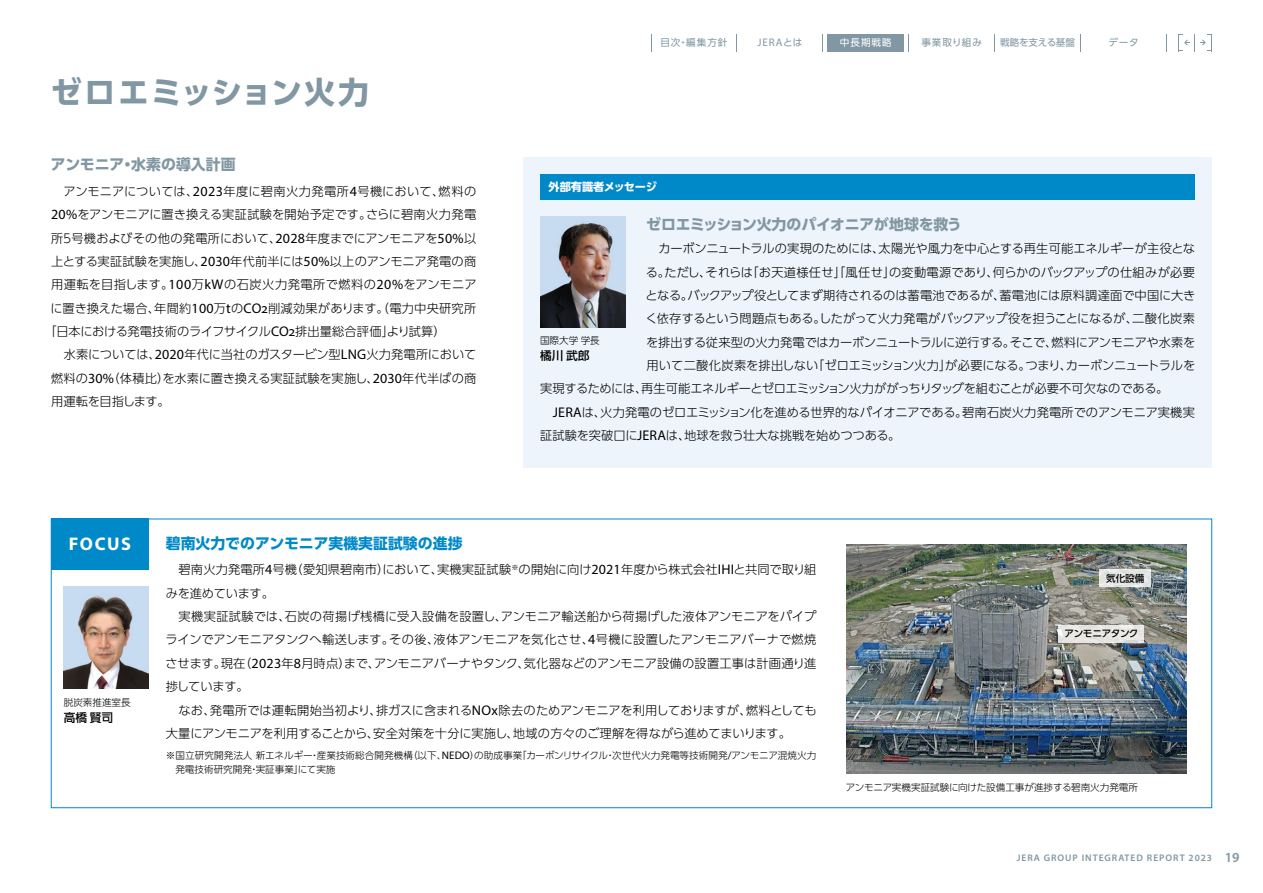
<style>
.page{position:relative;width:1263px;height:893px;background:#fff}
.page>*{position:absolute;margin:0;border:0;box-sizing:border-box;transform-origin:0 0}
.t1{font:700 30.9px "UD Shin Go Pro";letter-spacing:.07em;color:#8197a3}
.t2{font:700 18.3px "Myriad Pro";letter-spacing:.085em;color:#fff}
.t3{font:700 14.85px "UD Shin Go Pro";letter-spacing:-.01em;color:#8197a3}
.t4{font:700 14.85px "UD Shin Go Pro";color:#0089c8}
.t5{font:300 12.15px/23.4px "UD Shin Go Pro";letter-spacing:-.005em;color:#000}
.t6{font:300 12.15px "UD Shin Go Pro";letter-spacing:.02em;color:#000}
.t7{font:300 12.15px "UD Shin Go Pro";letter-spacing:-.025em;color:#000}
.t8{font:300 12.15px "UD Shin Go Pro";letter-spacing:.015em;color:#000}
.t9{font:300 12.15px "UD Shin Go Pro";letter-spacing:.03em;color:#000}
.t10{font:500 11.7px "UD Shin Go Pro";color:#000}
.t11{font:700 11.1px "UD Shin Go Pro";letter-spacing:-.005em;color:#fff}
.t12{font:10.95px "Myriad Pro";color:#8197a3}
.t13{font:300 9.6px/13.8px "UD Shin Go Pro";color:#000}
.t14{font:600 9.6px "Myriad Pro";letter-spacing:.1em;color:#8197a3}
.t15{font:9.6px "UD Shin Go Pro";letter-spacing:.045em;color:#8197a3}
.t16{font:500 9.6px "UD Shin Go Pro";letter-spacing:-.03em;color:#000}
.t17{font:9.6px "UD Shin Go Pro";letter-spacing:-.025em;color:#8197a3}
.t18{font:9.6px "UD Shin Go Pro";letter-spacing:.1em;color:#fff}
.s1{font-family:"Myriad Pro";font-weight:400;font-size:14.1px}
.s2{font-family:"UD Shin Go Pro";font-size:9.6px}
.s3{font-family:"Myriad Pro";font-weight:400;font-size:10.95px}
.s4{font-size:13.8px}
</style>
<div class="page">
<svg style="left:736px;top:34px;width:1px;height:17px"></svg>
<svg style="left:651px;top:34px;width:1px;height:17px"></svg>
<svg style="left:908px;top:34px;width:1px;height:17px"></svg>
<svg style="left:994px;top:34px;width:1px;height:17px"></svg>
<svg style="left:1080px;top:34px;width:1px;height:17px"></svg>
<svg style="left:1166px;top:34px;width:1px;height:17px"></svg>
<div style="left:523px;top:157px;width:689px;height:311px;background:#edf4fb"></div>
<div style="left:51px;top:519px;width:98px;height:51px;background:#0089c8"></div>
<div style="left:540px;top:174px;width:655px;height:26px;background:#0089c8"></div>
<img style="left:540px;top:217px;width:85px;height:110px">
<img style="left:64px;top:587px;width:85px;height:102px">
<img style="left:846px;top:544px;width:340px;height:230px">
<div style="left:1100px;top:570px;width:51px;height:17px;background:linear-gradient(to right,#e6e7e3,#e4e6e5)"></div>
<div style="left:1059px;top:625px;width:85px;height:17px;background:#e8e7e5"></div>
<svg style="left:822px;top:34px;width:82px;height:17px"></svg>
<h1 class="t1" style="left:51px;top:67px;width:320px">ゼロエミッション火力</h1>
<p class="t3" style="left:51px;top:153px;width:186px">アンモニア・水素の導入計画</p>
<p class="t6" style="left:63px;top:181px;width:414px">アンモニアについては、<span class="s1">2023</span>年度に碧南火力発電所<span class="s1">4</span>号機において、燃料の</p>
<p class="t5" style="left:51px;top:202px;width:427px"><span class="s1">20%</span>をアンモニアに置き換える実証試験を開始予定です。さらに碧南火力発電</p>
<p class="t5" style="left:51px;top:226px;width:427px">所５号機およびその他の発電所において、<span class="s1">2028</span>年度までにアンモニアを<span class="s1">50%</span>以</p>
<p class="t5" style="left:51px;top:249px;width:427px">上とする実証試験を実施し、<span class="s1">2030</span>年代前半には<span class="s1">50%</span>以上のアンモニア発電の商</p>
<p class="t9" style="left:51px;top:275px;width:427px">用運転を目指します。<span class="s1">100</span>万<span class="s1">kW</span>の石炭火力発電所で燃料の<span class="s1">20%</span>をアンモニア</p>
<p class="t6" style="left:51px;top:298px;width:427px">に置き換えた場合、年間約<span class="s1">100</span>万<span class="s1">t</span>の<span class="s1">CO2</span>削減効果があります。（電力中央研究所</p>
<p class="t5" style="left:44px;top:319px;width:403px">「日本における発電技術のライフサイクル<span class="s1">CO2</span>排出量総合評価」より試算）</p>
<p class="t5" style="left:64px;top:343px;width:414px">水素については、<span class="s1">2020</span>年代に当社のガスタービン型<span class="s1">LNG</span>火力発電所において</p>
<p class="t8" style="left:51px;top:368px;width:427px">燃料の<span class="s1">30%</span>（体積比）を水素に置き換える実証試験を実施し、<span class="s1">2030</span>年代半ばの商</p>
<p class="t5" style="left:51px;top:389px;width:120px">用運転を目指します。</p>
<p class="t15" style="left:660px;top:34px;width:68px">目次・編集方針</p>
<p class="t12" style="left:757px;top:35px;width:46px">JERA<span class="s2">とは</span></p>
<p class="t15" style="left:921px;top:34px;width:62px">事業取り組み</p>
<p class="t17" style="left:1000px;top:34px;width:76px">戦略を支える基盤</p>
<p class="t15" style="left:1108px;top:34px;width:32px">データ</p>
<p class="t18" style="left:840px;top:34px;width:53px">中長期戦略</p>
<p class="t11" style="left:549px;top:178px;width:110px">外部有識者メッセージ</p>
<p class="t3" style="left:646px;top:212px;width:317px">ゼロエミッション火力のパイオニアが地球を救う</p>
<p class="t5" style="left:658px;top:236px;width:538px">カーボンニュートラルの実現のためには、太陽光や風力を中心とする再生可能エネルギーが主役とな</p>
<p class="t6" style="left:646px;top:262px;width:550px">る。ただし、それらは「お天道様任せ」「風任せ」の変動電源であり、何らかのバックアップの仕組みが必要</p>
<p class="t5" style="left:646px;top:283px;width:551px">となる。バックアップ役としてまず期待されるのは蓄電池であるが、蓄電池には原料調達面で中国に大き</p>
<p class="t5" style="left:645px;top:307px;width:551px">く依存するという問題点もある。したがって火力発電がバックアップ役を担うことになるが、二酸化炭素</p>
<p class="t7" style="left:646px;top:332px;width:551px">を排出する従来型の火力発電ではカーボンニュートラルに逆行する。そこで、燃料にアンモニアや水素を</p>
<p class="t5" style="left:646px;top:353px;width:550px">用いて二酸化炭素を排出しない「ゼロエミッション火力」が必要になる。つまり、カーボンニュートラルを</p>
<p class="t5" style="left:540px;top:377px;width:630px">実現するためには、再生可能エネルギーとゼロエミッション火力ががっちりタッグを組むことが必要不可欠なのである。</p>
<p class="t5" style="left:553px;top:400px;width:643px"><span class="s1">JERA</span>は、火力発電のゼロエミッション化を進める世界的なパイオニアである。碧南石炭火力発電所でのアンモニア実機実</p>
<p class="t5" style="left:540px;top:423px;width:362px">証試験を突破口に<span class="s1">JERA</span>は、地球を救う壮大な挑戦を始めつつある。</p>
<p class="t13" style="left:540px;top:333px;width:61px">国際大学学長</p>
<p class="t10" style="left:540px;top:346px;width:51px">橘川武郎</p>
<h2 class="t2" style="left:69px;top:532px;width:64px">FOCUS</h2>
<p class="t13" style="left:64px;top:695px;width:68px">脱炭素推進室長</p>
<p class="t10" style="left:64px;top:707px;width:51px">高橋賢司</p>
<p class="t4" style="left:166px;top:531px;width:298px">碧南火力でのアンモニア実機実証試験の進捗</p>
<p class="t5" style="left:166px;top:557px;width:652px;text-indent:13px">碧南火力発電所<span class="s1">4</span>号機（愛知県碧南市）において、実機実証試験<sup>※</sup>の開始に向け<span class="s1">2021</span>年度から株式会社<span class="s1">IHI</span>と共同で取り組みを進めています。</p>
<p class="t5" style="left:166px;top:604px;width:652px;text-align:justify;text-indent:13px">実機実証試験では、石炭の荷揚げ桟橋に受入設備を設置し、アンモニア輸送船から荷揚げした液体アンモニアをパイプラインでアンモニアタンクへ輸送します。その後、液体アンモニアを気化させ、<span class="s1">4</span>号機に設置したアンモニアバーナで燃焼させます。現在（<span class="s1">2023</span>年<span class="s1">8</span>月時点）まで、アンモニアバーナやタンク、気化器などのアンモニア設備の設置工事は計画通り進捗しています。</p>
<p class="t5" style="left:166px;top:698px;width:652px;text-indent:13px">なお、発電所では運転開始当初より、排ガスに含まれる<span class="s1">NOx</span>除去のためアンモニアを利用しておりますが、燃料としても大量にアンモニアを利用することから、安全対策を十分に実施し、地域の方々のご理解を得ながら進めてまいります。</p>
<p class="t13" style="left:175px;top:748px;width:642px;text-indent:-10px">※国立研究開発法人新エネルギー・産業技術総合開発機構（以下、<span class="s3">NEDO</span>）の助成事業「カーボンリサイクル・次世代火力発電等技術開発<span class="s3">/</span>アンモニア混焼火力発電技術研究開発・実証事業」にて実施</p>
<p class="t16" style="left:1106px;top:570px;width:40px">気化設備</p>
<p class="t16" style="left:1065px;top:626px;width:75px">アンモニアタンク</p>
<p class="t13" style="left:846px;top:780px;width:294px">アンモニア実機実証試験に向けた設備工事が進捗する碧南火力発電所</p>
<p class="t14" style="left:1017px;top:851px;width:224px">JERA GROUP INTEGRATED REPORT 2023 <span class="s4">19</span></p>
</div>
